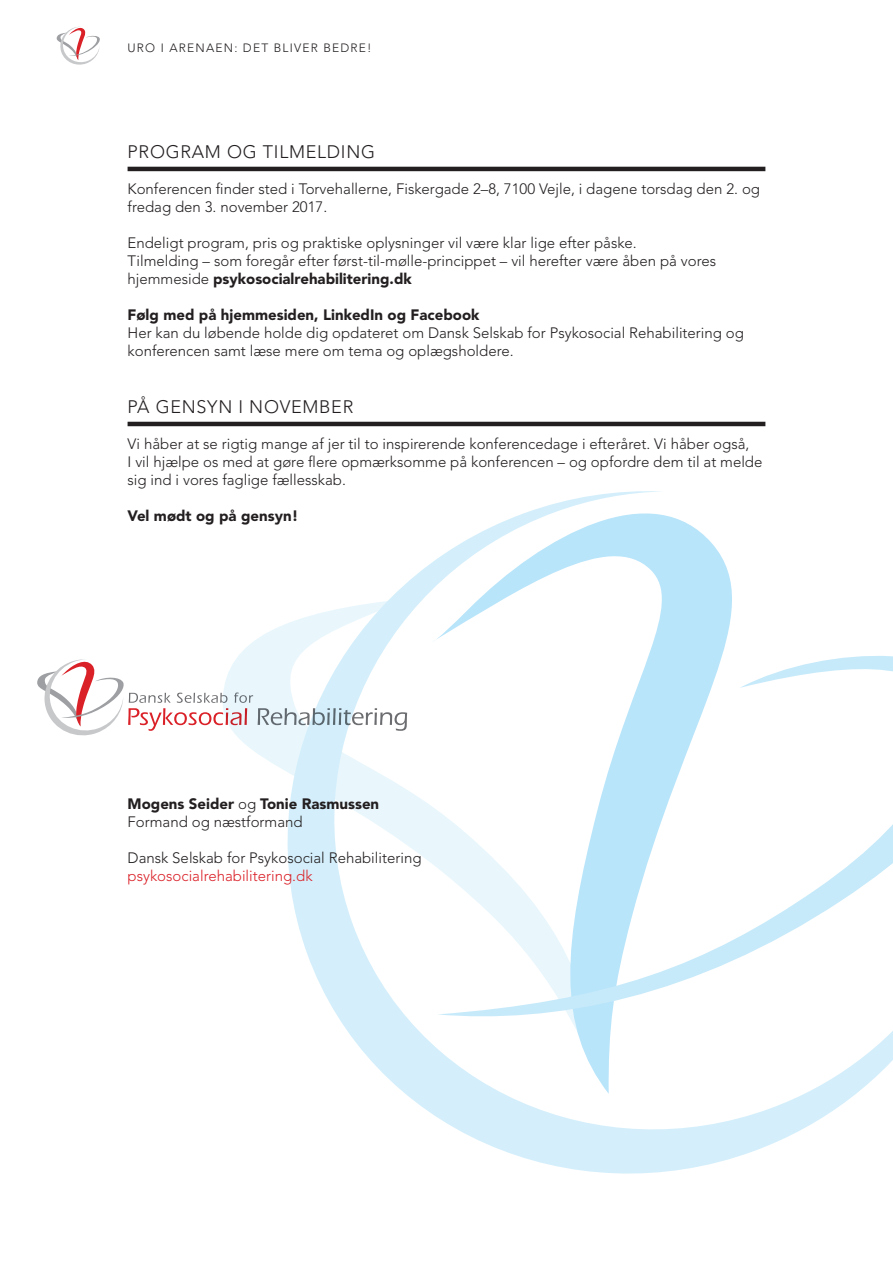
<style>
.page{position:relative;width:893px;height:1263px;background:#fff}
.page>*{position:absolute;margin:0;border:0;box-sizing:border-box;transform-origin:0 0}
.Program_Praktisk_ove{font:300 18px "Avenir LT Std";letter-spacing:.04em;color:#231f20}
.Program_brød{font:300 15px/18px "Avenir LT Std";color:#231f20}
.Program_brød-2{font:900 15px/18px "Avenir LT Std";color:#231f20}
.Program_manchet{font:900 15px "Avenir LT Std";color:#231f20}
.Program_Dato{font:300 12px "Avenir LT Std";letter-spacing:.1em;color:#231f20}
.s1{font-weight:900}
.s2{font-weight:300}
.s3{color:#da2128}
</style>
<div class="page">
<svg style="left:244px;top:491px;width:649px;height:683px"></svg>
<hr style="left:128px;top:167px;width:637px;height:4px;background:#231f20">
<hr style="left:128px;top:422px;width:637px;height:4px;background:#231f20">
<svg style="left:57px;top:27px;width:43px;height:38px"></svg>
<svg style="left:37px;top:659px;width:370px;height:81px"></svg>
<p class="Program_Dato" style="left:128px;top:40px;width:245px">URO I ARENAEN: DET BLIVER BEDRE!</p>
<p class="Program_Praktisk_ove" style="left:128px;top:141px;width:249px">PROGRAM OG TILMELDING</p>
<p class="Program_brød" style="left:128px;top:180px;width:634px">Konferencen finder sted i Torvehallerne, Fiskergade 2–8, 7100 Vejle, i dagene torsdag den 2. og fredag den 3. november 2017.</p>
<p class="Program_brød" style="left:128px;top:234px;width:590px">Endeligt program, pris og praktiske oplysninger vil være klar lige efter påske.<br>Tilmelding – som foregår efter først-til-mølle-princippet – vil herefter være åben på vores hjemmeside <span class="s1">psykosocialrehabilitering.dk</span></p>
<p class="Program_manchet" style="left:128px;top:306px;width:353px">Følg med på hjemmesiden, LinkedIn og Facebook</p>
<p class="Program_brød" style="left:128px;top:324px;width:618px">Her kan du løbende holde dig opdateret om Dansk Selskab for Psykosocial Rehabilitering og konferencen samt læse mere om tema og oplægsholdere.</p>
<p class="Program_Praktisk_ove" style="left:128px;top:396px;width:227px">PÅ GENSYN I NOVEMBER</p>
<p class="Program_brød" style="left:128px;top:435px;width:636px">Vi håber at se rigtig mange af jer til to inspirerende konferencedage i efteråret. Vi håber også,<br>I vil hjælpe os med at gøre flere opmærksomme på konferencen – og opfordre dem til at melde sig ind i vores faglige fællesskab.</p>
<p class="Program_brød-2" style="left:128px;top:507px;width:172px">Vel mødt og på gensyn!</p>
<p class="Program_brød-2" style="left:128px;top:795px;width:253px">Mogens Seider <span class="s2">og</span> Tonie Rasmussen<br><span class="s2">Formand og næstformand</span></p>
<p class="Program_brød" style="left:128px;top:849px;width:295px">Dansk Selskab for Psykosocial Rehabilitering <span class="s3">psykosocialrehabilitering.dk</span></p>
</div>
